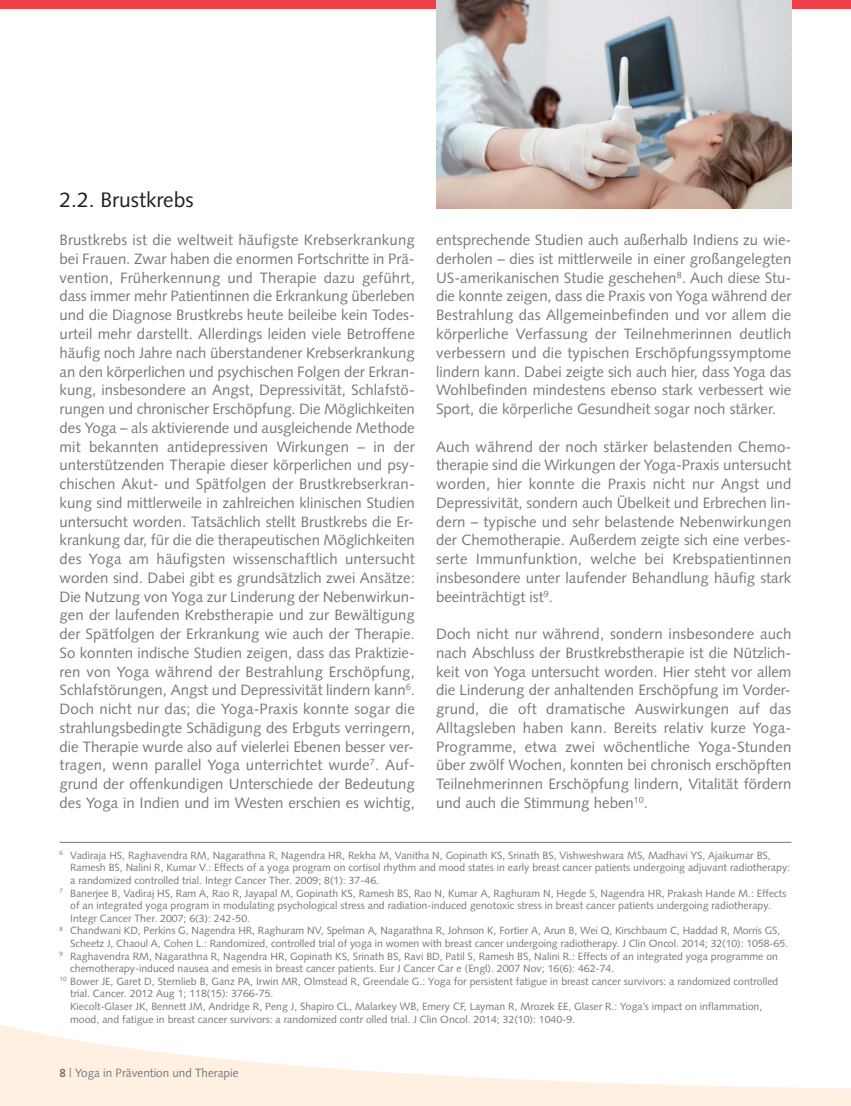
<style>
.page{position:relative;width:851px;height:1106px;background:#fff}
.page>*{position:absolute;margin:0;border:0;box-sizing:border-box;transform-origin:0 0}
.t1{font:21px "Syntax BDYOT";color:#231f20}
.t2{font:15px/18.8px "Syntax BDYOT";color:#77787b;text-align:justify}
.t3{font:12px "Syntax BDYOT";color:#77787b}
.t4{font:10.5px "Syntax BDYOT";color:#77787b}
.s1{font-weight:700}
</style>
<div class="page">
<svg style="left:0;top:1024px;width:850px;height:81px"></svg>
<div style="left:0;top:0;width:850px;height:9px;background:#ef404a"></div>
<hr style="left:60px;top:842px;width:731px;height:1px;background:#77787b">
<img style="left:436px;top:0;width:355px;height:208px">
<h1 class="t1" style="left:60px;top:191px;width:136px">2.2. Brustkrebs</h1>
<p class="t2" style="left:60px;top:232px;width:357px">Brustkrebs ist die weltweit häufigste Krebserkrankung bei Frauen. Zwar haben die enormen Fortschritte in Prä&shy;vention, Früherkennung und Therapie dazu geführt, dass immer mehr Patientinnen die Erkrankung überleben und die Diagnose Brustkrebs heute beileibe kein Todes&shy;urteil mehr darstellt. Allerdings leiden viele Betroffene häufig noch Jahre nach überstandener Krebserkrankung an den körperlichen und psychischen Folgen der Erkran&shy;kung, insbesondere an Angst, Depressivität, Schlafstö&shy;rungen und chronischer Erschöpfung. Die Möglichkeiten des Yoga – als aktivierende und ausgleichende Methode mit bekannten antidepressiven Wirkungen – in der unterstützenden Therapie dieser körperlichen und psy&shy;chischen Akut- und Spätfolgen der Brustkrebserkran&shy;kung sind mittlerweile in zahlreichen klinischen Studien untersucht worden. Tatsächlich stellt Brustkrebs die Er&shy;krankung dar, für die die therapeutischen Möglichkeiten des Yoga am häufigsten wissenschaftlich untersucht worden sind. Dabei gibt es grundsätzlich zwei Ansätze:<br>Die Nutzung von Yoga zur Linderung der Nebenwirkun&shy;gen der laufenden Krebstherapie und zur Bewältigung der Spätfolgen der Erkrankung wie auch der Therapie.<br>So konnten indische Studien zeigen, dass das Praktizie&shy;ren von Yoga während der Bestrahlung Erschöpfung, Schlafstörungen, Angst und Depressivität lindern kann<sup>6</sup>.<br>Doch nicht nur das; die Yoga-Praxis konnte sogar die strahlungsbedingte Schädigung des Erbguts verringern, die Therapie wurde also auf vielerlei Ebenen besser ver&shy;tragen, wenn parallel Yoga unterrichtet wurde<sup>7</sup>. Auf&shy;grund der offenkundigen Unterschiede der Bedeutung des Yoga in Indien und im Westen erschien es wichtig,</p>
<p class="t2" style="left:436px;top:232px;width:357px">entsprechende Studien auch außerhalb Indiens zu wie&shy;derholen – dies ist mittlerweile in einer großangelegten US-amerikanischen Studie geschehen<sup>8</sup>. Auch diese Stu&shy;die konnte zeigen, dass die Praxis von Yoga während der Bestrahlung das Allgemeinbefinden und vor allem die körperliche Verfassung der Teilnehmerinnen deutlich verbessern und die typischen Erschöpfungssymptome lindern kann. Dabei zeigte sich auch hier, dass Yoga das Wohlbefinden mindestens ebenso stark verbessert wie Sport, die körperliche Gesundheit sogar noch stärker.</p>
<p class="t2" style="left:436px;top:438px;width:357px">Auch während der noch stärker belastenden Chemo - therapie sind die Wirkungen der Yoga-Praxis untersucht worden, hier konnte die Praxis nicht nur Angst und Depressivität, sondern auch Übelkeit und Erbrechen lin&shy;dern – typische und sehr belastende Nebenwirkungen der Chemotherapie. Außerdem zeigte sich eine verbes&shy;serte Immunfunktion, welche bei Krebspatientinnen insbesondere unter laufender Behandlung häufig stark be einträchtigt ist<sup>9</sup>.</p>
<p class="t2" style="left:436px;top:626px;width:357px">Doch nicht nur während, sondern insbesondere auch nach Abschluss der Brustkrebstherapie ist die Nützlich&shy;keit von Yoga untersucht worden. Hier steht vor allem die Linderung der anhaltenden Erschöpfung im Vorder&shy;grund, die oft dramatische Auswirkungen auf das Alltagsleben haben kann. Bereits relativ kurze Yoga-Programme, etwa zwei wöchentliche Yoga-Stunden über zwölf Wochen, konnten bei chronisch erschöpften Teilnehmerinnen Erschöpfung lindern, Vitalität fördern und auch die Stimmung heben<sup>10</sup>.</p>
<p class="t4" style="left:60px;top:850px;width:712px"><sup>6</sup> Vadiraja HS, Raghavendra RM, Nagarathna R, Nagendra HR, Rekha M, Vanitha N, Gopinath KS, Srinath BS, Vishweshwara MS, Madhavi YS, Ajaikumar BS,</p>
<p class="t4" style="left:70px;top:863px;width:721px">Ramesh BS, Nalini R, Kumar V.: Effects of a yoga program on cortisol rhythm and mood states in early breast cancer patients undergoing adjuvant radiotherapy:</p>
<p class="t4" style="left:70px;top:876px;width:310px">a randomized controlled trial. Integr Cancer Ther. 2009; 8(1): 37-46.</p>
<p class="t4" style="left:60px;top:888px;width:728px"><sup>7</sup> Banerjee B, Vadiraj HS, Ram A, Rao R, Jayapal M, Gopinath KS, Ramesh BS, Rao N, Kumar A, Raghuram N, Hegde S, Nagendra HR, Prakash Hande M.: Effects</p>
<p class="t4" style="left:70px;top:901px;width:702px">of an integrated yoga program in modulating psychological stress and radiation-induced genotoxic stress in breast cancer patients undergoing radiotherapy.</p>
<p class="t4" style="left:70px;top:913px;width:181px">Integr Cancer Ther. 2007; 6(3): 242-50.</p>
<p class="t4" style="left:60px;top:926px;width:722px"><sup>8</sup> Chandwani KD, Perkins G, Nagendra HR, Raghuram NV, Spelman A, Nagarathna R, Johnson K, Fortier A, Arun B, Wei Q, Kirschbaum C, Haddad R, Morris GS,</p>
<p class="t4" style="left:70px;top:939px;width:719px">Scheetz J, Chaoul A, Cohen L.: Randomized, controlled trial of yoga in women with breast cancer undergoing radiotherapy. J Clin Oncol. 2014; 32(10): 1058-65.</p>
<p class="t4" style="left:60px;top:951px;width:719px"><sup>9</sup> Raghavendra RM, Nagarathna R, Nagendra HR, Gopinath KS, Srinath BS, Ravi BD, Patil S, Ramesh BS, Nalini R.: Effects of an integrated yoga programme on</p>
<p class="t4" style="left:70px;top:964px;width:545px">chemotherapy-induced nausea and emesis in breast cancer patients. Eur J Cancer Car e (Engl). 2007 Nov; 16(6): 462-74.</p>
<p class="t4" style="left:60px;top:976px;width:720px"><sup>10</sup> Bower JE, Garet D, Sternlieb B, Ganz PA, Irwin MR, Olmstead R, Greendale G.: Yoga for persistent fatigue in breast cancer survivors: a randomized controlled</p>
<p class="t4" style="left:70px;top:989px;width:205px">trial. Cancer. 2012 Aug 1; 118(15): 3766-75.</p>
<p class="t4" style="left:70px;top:1002px;width:693px">Kiecolt-Glaser JK, Bennett JM, Andridge R, Peng J, Shapiro CL, Malarkey WB, Emery CF, Layman R, Mrozek EE, Glaser R.: Yoga’s impact on inflammation,</p>
<p class="t4" style="left:70px;top:1014px;width:506px">mood, and fatigue in breast cancer survivors: a randomized contr olled trial. J Clin Oncol. 2014; 32(10): 1040-9.</p>
<p class="t3" style="left:60px;top:1067px;width:180px"><span class="s1">8</span> | Yoga in Prävention und Therapie</p>
</div>
